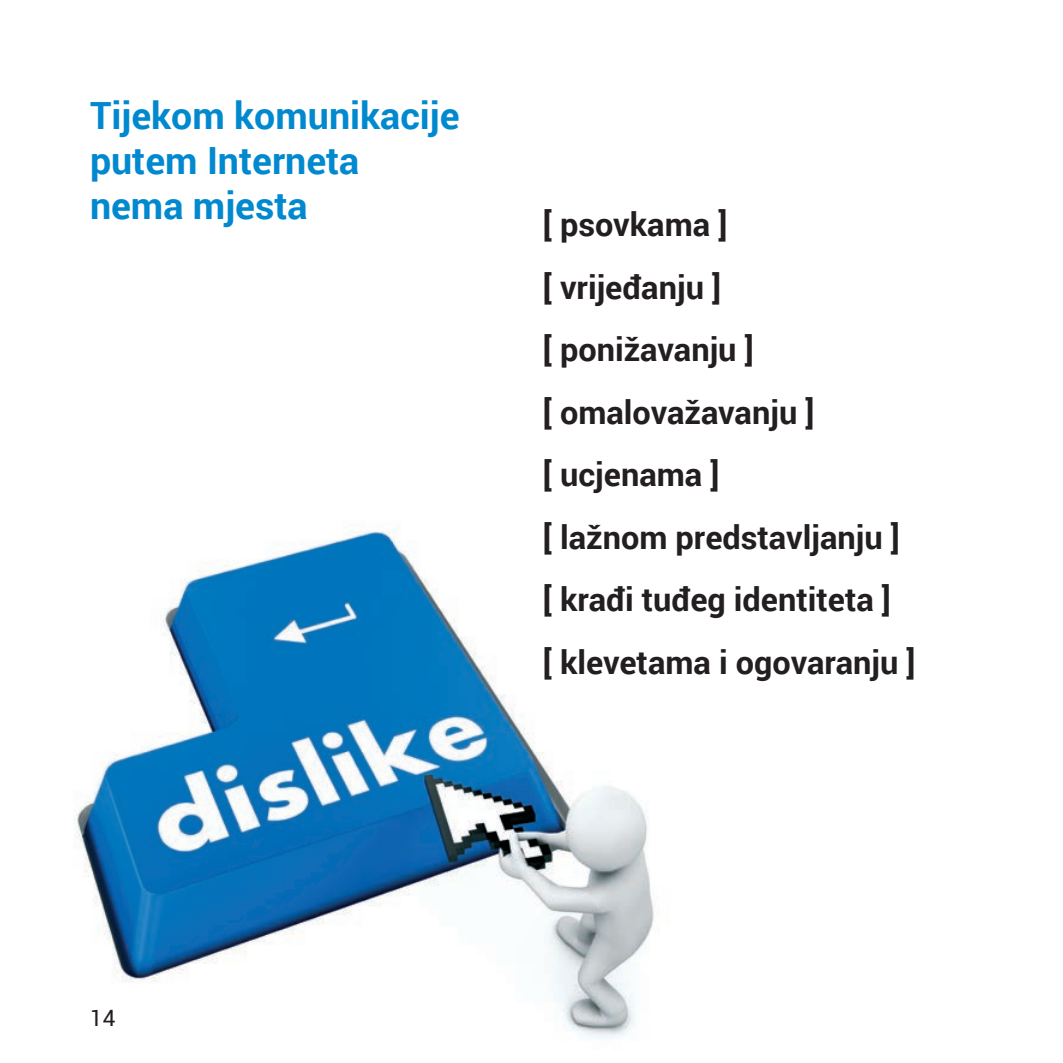
<style>
.page{position:relative;width:1063px;height:1063px;background:#fff}
.page>*{position:absolute;margin:0;border:0;box-sizing:border-box;transform-origin:0 0}
.t1{font:700 37.5px/45px "Roboto";color:#0089cf}
.t2{font:700 32.5px/62.5px "Roboto";color:#231f20}
.t3{font:22.5px "Roboto";color:#231f20}
</style>
<div class="page">
<img style="left:74px;top:526px;width:580px;height:513px">
<p class="t1" style="left:90px;top:92px;width:371px">Tijekom komunikacije putem Interneta nema mjesta</p>
<p class="t2" style="left:543px;top:192px;width:374px">[ psovkama ]<br>[ vrijeđanju ]<br>[ ponižavanju ]<br>[ omalovažavanju ]<br>[ ucjenama ]<br>[ lažnom predstavljanju ] [ krađi tuđeg identiteta ]<br>[ klevetama i ogovaranju ]</p>
<p class="t3" style="left:90px;top:1002px;width:27px">14</p>
</div>
